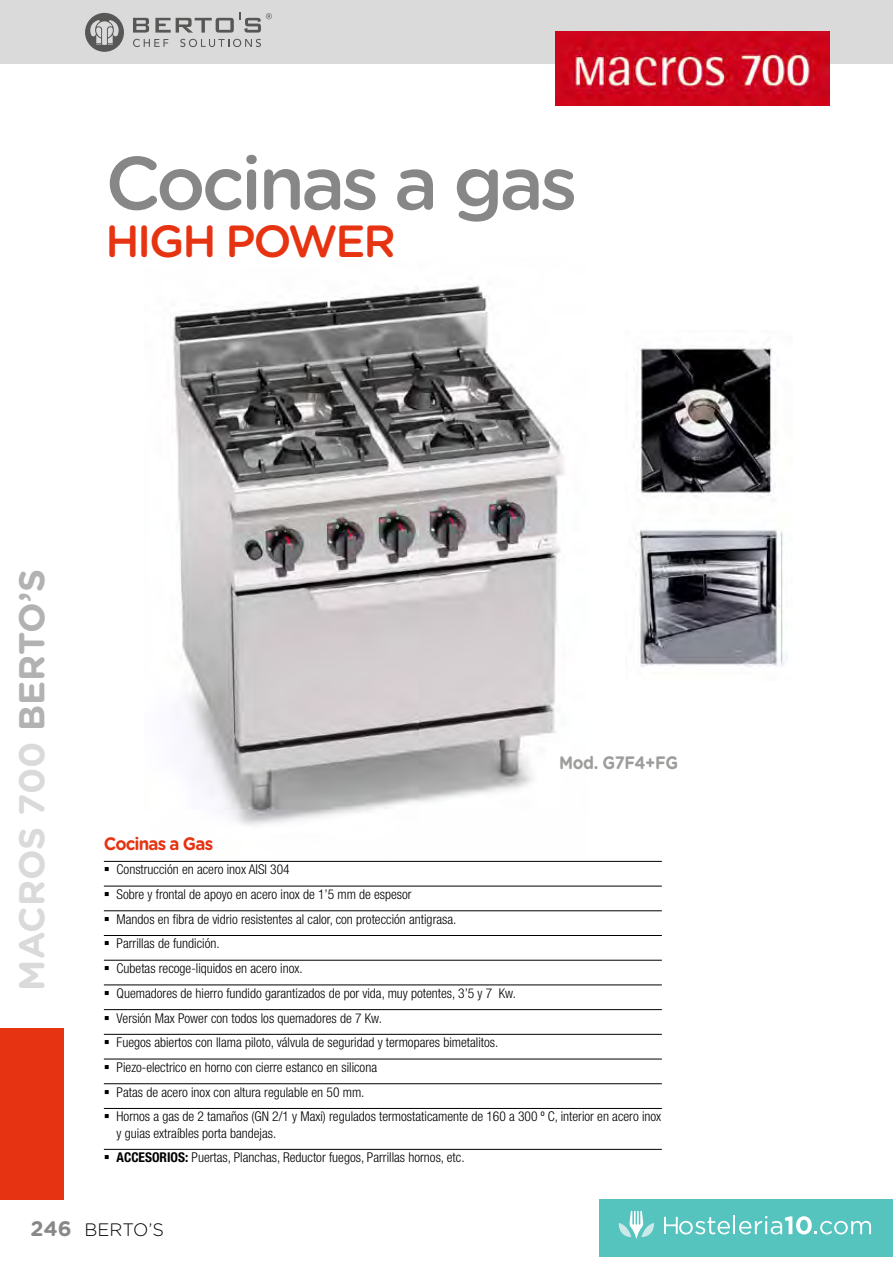
<style>
.page{position:relative;width:893px;height:1263px;background:#fff}
.page>*{position:absolute;margin:0;border:0;box-sizing:border-box;transform-origin:0 0}
.t1{font:500 75px "Gotham Rounded";letter-spacing:-.05em;color:#878787}
.t2{font:500 45px "Gotham Rounded";letter-spacing:-.05em;color:#e63312}
.t3{font:700 36px "Gotham Rounded";color:#dadada}
.t4{font:700 18px "Gotham Rounded";letter-spacing:-.05em;color:#e63312;scale:.94 1}
.t5{font:700 18px "Gotham Rounded";letter-spacing:-.025em;color:#9d9d9c;scale:.9 1}
.t6{font:300 18px "Gotham Rounded";letter-spacing:-.005em;color:#000}
.t7{font:300 condensed 13.5px/16.2px "Helvetica Neue";color:#000}
.s1{color:#b3b2b2}
.s2{font-weight:700}
.s3{font-weight:700;font-size:21px;color:#878787}
</style>
<div class="page">
<div style="left:0;top:0;width:893px;height:64px;background:#dadada"></div>
<div style="left:0;top:1028px;width:64px;height:171px;background:#e63312"></div>
<svg style="left:85px;top:13px;width:39px;height:39px"></svg>
<svg style="left:133px;top:18px;width:16px;height:15px"></svg>
<svg style="left:155px;top:13px;width:117px;height:20px"></svg>
<svg style="left:133px;top:39px;width:35px;height:8px"></svg>
<svg style="left:180px;top:39px;width:81px;height:8px"></svg>
<img style="left:172px;top:284px;width:393px;height:542px">
<hr style="left:104px;top:861px;width:558px;height:1px;background:#000">
<hr style="left:104px;top:886px;width:558px;height:1px;background:#000">
<hr style="left:104px;top:910px;width:558px;height:1px;background:#000">
<hr style="left:104px;top:935px;width:558px;height:1px;background:#000">
<hr style="left:104px;top:960px;width:558px;height:1px;background:#000">
<hr style="left:104px;top:985px;width:558px;height:1px;background:#000">
<hr style="left:104px;top:1009px;width:558px;height:1px;background:#000">
<hr style="left:104px;top:1034px;width:558px;height:1px;background:#000">
<hr style="left:104px;top:1059px;width:558px;height:1px;background:#000">
<hr style="left:104px;top:1083px;width:558px;height:1px;background:#000">
<hr style="left:104px;top:1108px;width:558px;height:1px;background:#000">
<hr style="left:104px;top:1149px;width:558px;height:1px;background:#000">
<img style="left:556px;top:32px;width:273px;height:73px">
<img style="left:636px;top:346px;width:151px;height:321px">
<div style="left:600px;top:1199px;width:293px;height:57px;background:#55c3be"></div>
<svg style="left:664px;top:1216px;width:207px;height:18px"></svg>
<svg style="left:618px;top:1211px;width:36px;height:28px"></svg>
<h1 class="t1" style="left:105px;top:129px;width:474px">Cocinas a gas</h1>
<h2 class="t2" style="left:105px;top:209px;width:292px">HIGH POWER</h2>
<h3 class="t3" style="left:5px;top:991px;width:424px;rotate:-90deg">MACROS 700 <span class="s1">BERTO’S</span></h3>
<h3 class="t5" style="left:559px;top:750px;width:134px">Mod. G7F4+FG</h3>
<h3 class="t4" style="left:104px;top:830px;width:118px">Cocinas a Gas</h3>
<p class="t7" style="left:104px;top:861px;width:187px">▪ Construcción en acero inox AISI 304</p>
<p class="t7" style="left:104px;top:886px;width:309px">▪ Sobre y frontal de apoyo en acero inox de 1’5 mm de espesor</p>
<p class="t7" style="left:104px;top:911px;width:354px">▪ Mandos en fibra de vidrio resistentes al calor, con protección antigrasa.</p>
<p class="t7" style="left:104px;top:935px;width:117px">▪ Parrillas de fundición.</p>
<p class="t7" style="left:104px;top:960px;width:200px">▪ Cubetas recoge-liquidos en acero inox.</p>
<p class="t7" style="left:104px;top:985px;width:414px">▪ Quemadores de hierro fundido garantizados de por vida, muy potentes, 3’5 y 7 Kw.</p>
<p class="t7" style="left:104px;top:1009px;width:280px">▪ Versión Max Power con todos los quemadores de 7 Kw.</p>
<p class="t7" style="left:104px;top:1034px;width:396px">▪ Fuegos abiertos con llama piloto, válvula de seguridad y termopares bimetalitos.</p>
<p class="t7" style="left:104px;top:1059px;width:275px">▪ Piezo-electrico en horno con cierre estanco en silicona</p>
<p class="t7" style="left:104px;top:1084px;width:262px">▪ Patas de acero inox con altura regulable en 50 mm.</p>
<p class="t7" style="left:117px;top:1108px;width:546px;text-indent:-13px">▪ Hornos a gas de 2 tamaños (GN 2/1 y Maxi) regulados termostaticamente de 160 a 300 º C, interior en acero inox y guias extraíbles porta bandejas.</p>
<p class="t7" style="left:104px;top:1149px;width:362px">▪ <span class="s2">ACCESORIOS:</span> Puertas, Planchas, Reductor fuegos, Parrillas hornos, etc.</p>
<h3 class="t6" style="left:31px;top:1217px;width:135px"><span class="s3">246</span> BERTO’S</h3>
</div>
